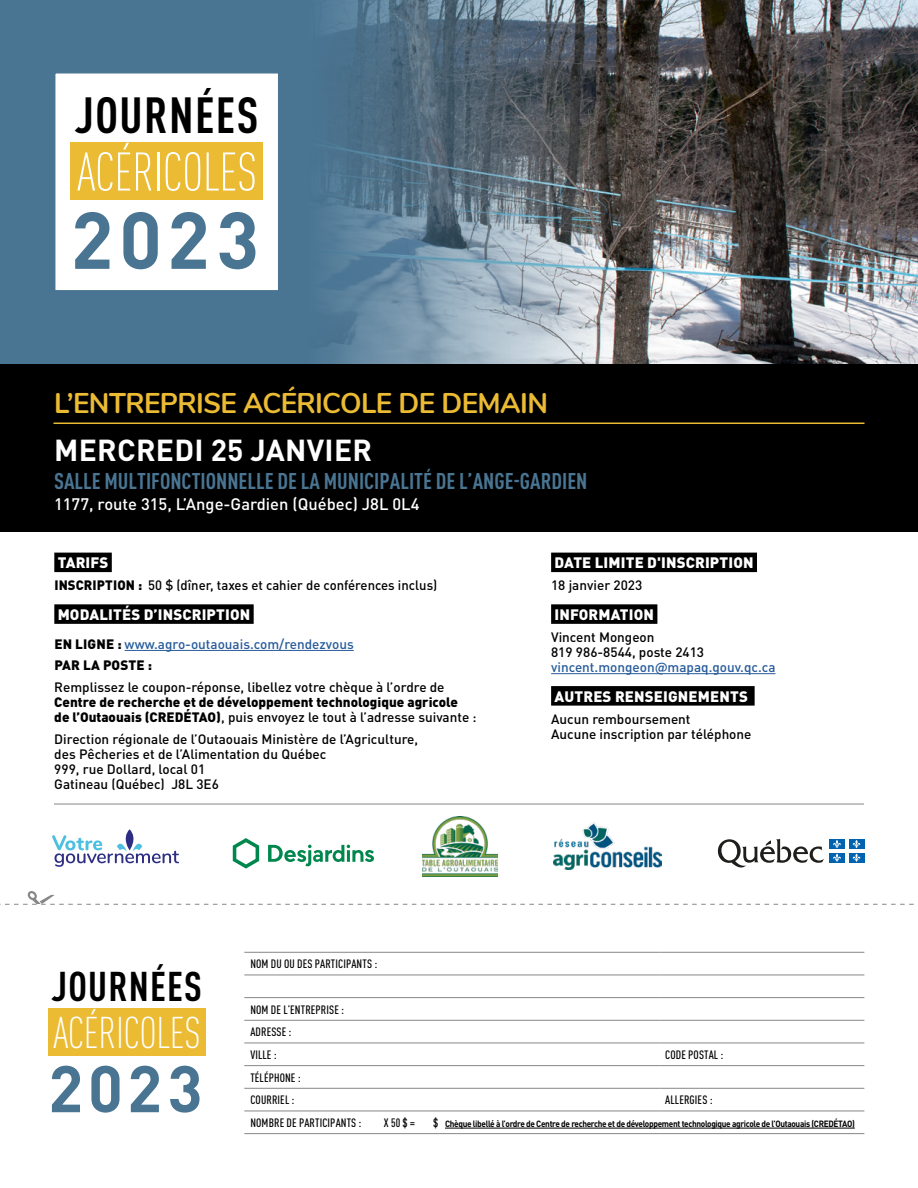
<style>
.page{position:relative;width:918px;height:1188px;background:#fff}
.page>*{position:absolute;margin:0;border:0;box-sizing:border-box;transform-origin:0 0}
.t1{font:700 79.2px "DINOT";color:#497593}
.t2{font:700 64.95px "DINOT";color:#497593}
.t3{font:300 condensed 53.55px "DINOT";letter-spacing:-.01em;color:#fff}
.t4{font:700 condensed 50.1px "DINOT";letter-spacing:.03em;color:#000}
.t5{font:300 condensed 43.8px "DINOT";letter-spacing:-.01em;color:#fff}
.t6{font:700 condensed 40.95px "DINOT";letter-spacing:.03em;color:#000}
.t7{font:700 30px "DINOT";letter-spacing:.01em;color:#fff}
.t8{font:700 28.5px "Nunito";letter-spacing:-.02em;color:#ebbb34}
.t9{font:700 condensed 22.5px "DINOT";color:#497593}
.t10{font:500 16.5px "DINOT";color:#fff}
.t11{font:900 15px "DINOT";letter-spacing:.01em;color:#fff}
.t12{font:500 13.5px/15px "DINOT";color:#000}
.t13{font:500 13.5px/15px "DINOT";color:#275b9b}
.t14{font:900 13.5px "DINOT";letter-spacing:.01em;color:#000}
.t15{font:500 condensed 12px "DINOT";letter-spacing:.01em;color:#000}
.t16{font:700 9px "DINOT";letter-spacing:-.04em;color:#000;scale:.92 1}
.s1{font-weight:900}
.s2{font-weight:900;color:#000}
.s3{color:#000}
.s4{font-weight:500;font-stretch:condensed;font-size:12px}
</style>
<div class="page">
<img style="left:676px;top:0;width:242px;height:364px">
<div style="left:0;top:0;width:267px;height:364px;background:#497593"></div>
<svg style="left:267px;top:0;width:409px;height:364px;background:#667988"></svg>
<hr style="left:244px;top:952px;width:415px;height:1px;background:#878787">
<hr style="left:659px;top:952px;width:205px;height:1px;background:#878787">
<hr style="left:244px;top:975px;width:415px;height:1px;background:#878787">
<hr style="left:659px;top:975px;width:205px;height:1px;background:#878787">
<hr style="left:244px;top:997px;width:415px;height:1px;background:#878787">
<hr style="left:659px;top:997px;width:205px;height:1px;background:#878787">
<hr style="left:244px;top:1020px;width:415px;height:1px;background:#878787">
<hr style="left:659px;top:1020px;width:205px;height:1px;background:#878787">
<hr style="left:244px;top:1043px;width:415px;height:1px;background:#878787">
<hr style="left:659px;top:1043px;width:205px;height:1px;background:#878787">
<hr style="left:244px;top:1065px;width:415px;height:1px;background:#878787">
<hr style="left:659px;top:1065px;width:205px;height:1px;background:#878787">
<hr style="left:244px;top:1088px;width:415px;height:1px;background:#878787">
<hr style="left:659px;top:1088px;width:205px;height:1px;background:#878787">
<hr style="left:244px;top:1111px;width:415px;height:1px;background:#878787">
<hr style="left:659px;top:1111px;width:205px;height:1px;background:#878787">
<hr style="left:244px;top:1133px;width:415px;height:1px;background:#878787">
<hr style="left:659px;top:1133px;width:205px;height:1px;background:#878787">
<hr style="left:445px;top:1128px;width:410px;height:1px;background:#000">
<hr style="left:54px;top:804px;width:810px;height:1px;background:#878787">
<svg style="left:0;top:891px;width:914px;height:14px"></svg>
<div style="left:551px;top:553px;width:206px;height:19px;background:#000"></div>
<div style="left:551px;top:604px;width:106px;height:20px;background:#000"></div>
<hr style="left:551px;top:673px;width:224px;height:1px;background:#275b9b">
<div style="left:551px;top:686px;width:204px;height:20px;background:#000"></div>
<svg style="left:718px;top:839px;width:106px;height:29px"></svg>
<div style="left:829px;top:839px;width:16px;height:10px;background:#0063af"></div>
<svg style="left:833px;top:840px;width:8px;height:8px"></svg>
<div style="left:849px;top:839px;width:15px;height:10px;background:#0063af"></div>
<svg style="left:853px;top:840px;width:8px;height:8px"></svg>
<div style="left:829px;top:853px;width:16px;height:9px;background:#0063af"></div>
<svg style="left:833px;top:854px;width:8px;height:8px"></svg>
<div style="left:849px;top:853px;width:15px;height:9px;background:#0063af"></div>
<svg style="left:853px;top:854px;width:8px;height:8px"></svg>
<svg style="left:52px;top:829px;width:127px;height:38px"></svg>
<div style="left:0;top:364px;width:918px;height:168px;background:#000"></div>
<hr style="left:54px;top:423px;width:810px;height:1px;background:#ebbb34">
<div style="left:54px;top:72px;width:225px;height:220px;background:#fff;border:1px solid #497593"></div>
<div style="left:71px;top:142px;width:192px;height:58px;background:#ebbb34"></div>
<div style="left:48px;top:1009px;width:158px;height:47px;background:#ebbb34"></div>
<div style="left:54px;top:553px;width:58px;height:19px;background:#000"></div>
<div style="left:54px;top:604px;width:200px;height:20px;background:#000"></div>
<hr style="left:125px;top:650px;width:229px;height:1px;background:#275b9b">
<svg style="left:233px;top:838px;width:26px;height:31px"></svg>
<svg style="left:268px;top:845px;width:106px;height:21px"></svg>
<img style="left:554px;top:823px;width:107px;height:47px">
<img style="left:422px;top:816px;width:76px;height:61px">
<p class="t4" style="left:75px;top:85px;width:185px">JOURNÉES</p>
<p class="t3" style="left:77px;top:141px;width:182px">ACÉRICOLES</p>
<p class="t1" style="left:70px;top:186px;width:190px">2023</p>
<p class="t8" style="left:54px;top:382px;width:496px">L’ENTREPRISE ACÉRICOLE DE DEMAIN</p>
<p class="t7" style="left:54px;top:430px;width:319px">MERCREDI 25 JANVIER</p>
<p class="t9" style="left:54px;top:467px;width:535px">SALLE MULTIFONCTIONNELLE DE LA MUNICIPALITÉ DE L’ANGE-GARDIEN</p>
<p class="t10" style="left:54px;top:493px;width:367px">1177, route 315, L’Ange-Gardien (Québec) J8L 0L4</p>
<p class="t11" style="left:58px;top:553px;width:52px">TARIFS</p>
<p class="t12" style="left:54px;top:577px;width:385px"><span class="s1">INSCRIPTION :</span> 50 $ (dîner, taxes et cahier de conférences inclus)</p>
<p class="t11" style="left:58px;top:604px;width:194px">MODALITÉS D’INSCRIPTION</p>
<p class="t13" style="left:54px;top:636px;width:301px"><span class="s2">EN LIGNE :</span> www.agro-outaouais.com/rendezvous</p>
<p class="t14" style="left:54px;top:656px;width:99px">PAR LA POSTE :</p>
<p class="t12" style="left:54px;top:679px;width:424px">Remplissez le coupon-réponse, libellez votre chèque à l’ordre de<br><span class="s1">Centre de recherche et de développement technologique agricole<br>de l’Outaouais (CREDÉTAO)</span>, puis envoyez le tout à l’adresse suivante :</p>
<p class="t12" style="left:54px;top:731px;width:365px">Direction régionale de l’Outaouais Ministère de l’Agriculture, des Pêcheries et de l’Alimentation du Québec<br>999, rue Dollard, local 01<br>Gatineau (Québec) J8L 3E6</p>
<p class="t11" style="left:555px;top:553px;width:201px">DATE LIMITE D'INSCRIPTION</p>
<p class="t12" style="left:551px;top:577px;width:93px">18 janvier 2023</p>
<p class="t11" style="left:555px;top:604px;width:101px">INFORMATION</p>
<p class="t12" style="left:551px;top:629px;width:105px">Vincent Mongeon</p>
<p class="t13" style="left:551px;top:644px;width:226px"><span class="s3">819 986-8544, poste 2413 </span>vincent.mongeon@mapaq.gouv.qc.ca</p>
<p class="t11" style="left:555px;top:686px;width:195px">AUTRES RENSEIGNEMENTS</p>
<p class="t12" style="left:551px;top:711px;width:202px">Aucun remboursement<br>Aucune inscription par téléphone</p>
<p class="t6" style="left:52px;top:962px;width:152px">JOURNÉES</p>
<p class="t5" style="left:54px;top:1008px;width:149px">ACÉRICOLES</p>
<p class="t2" style="left:48px;top:1045px;width:156px">2023</p>
<p class="t15" style="left:250px;top:957px;width:128px">NOM DU OU DES PARTICIPANTS :</p>
<p class="t15" style="left:250px;top:1002px;width:95px">NOM DE L’ENTREPRISE :</p>
<p class="t15" style="left:250px;top:1025px;width:43px">ADRESSE :</p>
<p class="t15" style="left:250px;top:1047px;width:28px">VILLE :</p>
<p class="t15" style="left:665px;top:1047px;width:60px">CODE POSTAL :</p>
<p class="t15" style="left:250px;top:1070px;width:52px">TÉLÉPHONE :</p>
<p class="t15" style="left:250px;top:1093px;width:46px">COURRIEL :</p>
<p class="t15" style="left:665px;top:1093px;width:49px">ALLERGIES :</p>
<p class="t15" style="left:250px;top:1115px;width:113px">NOMBRE DE PARTICIPANTS :</p>
<p class="t15" style="left:384px;top:1115px;width:33px">X 50 $ =</p>
<p class="t16" style="left:433px;top:1118px;width:460px"><span class="s4">$</span> Chèque libellé à l’ordre de Centre de recherche et de développement technologique agricole de l’Outaouais (CREDÉTAO)</p>
</div>
